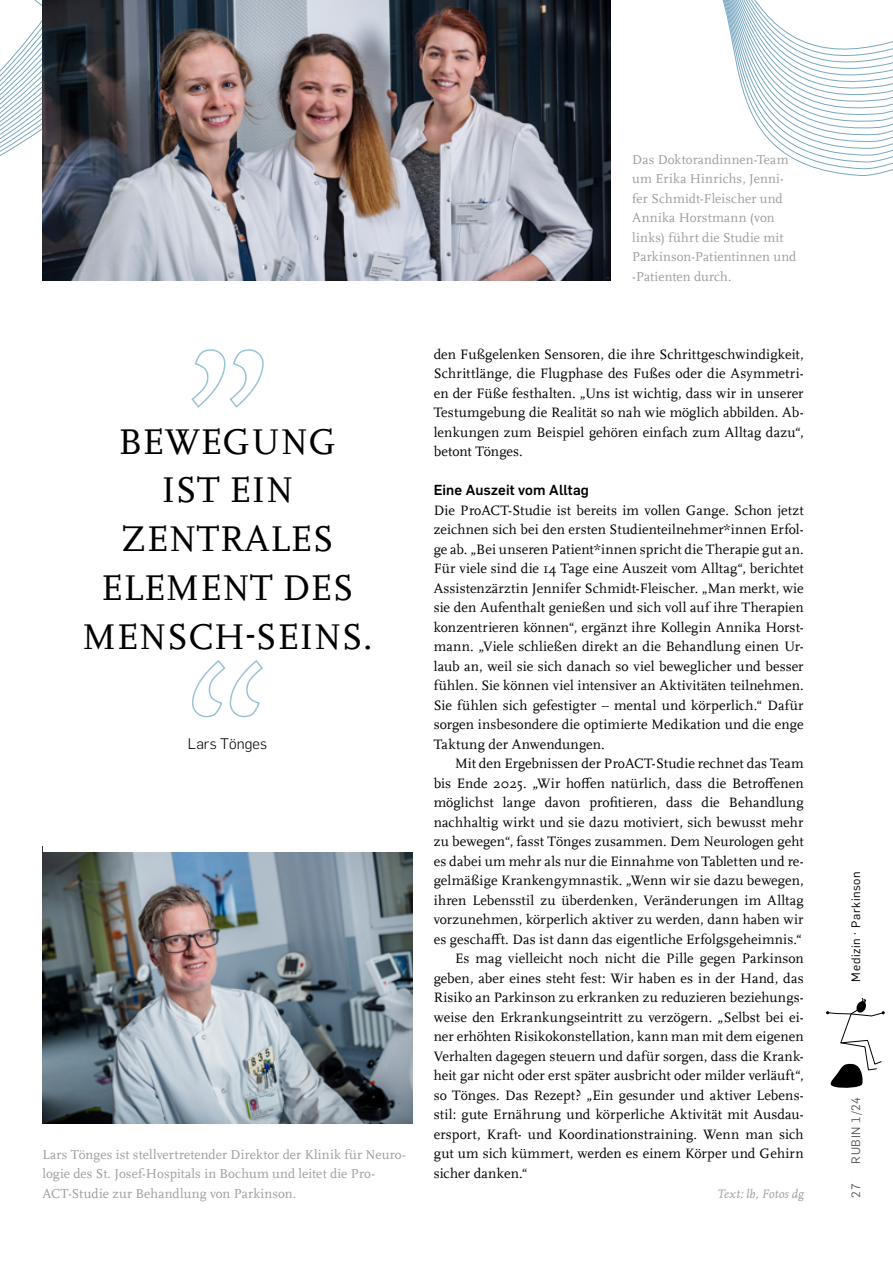
<style>
.page{position:relative;width:893px;height:1263px;background:#fff}
.page>*{position:absolute;margin:0;border:0;box-sizing:border-box;transform-origin:0 0}
.t1{font:37.5px/48.8px "RUB Scala MZ";letter-spacing:.01em;color:#000;text-align:center}
.t2{font:300 15px "Rub Flama";letter-spacing:.005em;color:#000}
.t3{font:14.25px/19.5px "RUB Scala MZ";letter-spacing:.005em;color:#000;text-align:justify}
.t4{font:700 14.25px "Rub Flama";letter-spacing:.005em;color:#000}
.t5{font:13.5px/19.5px "RUB Scala MZ";letter-spacing:.01em;color:#9d9d9c}
.t6{font:italic 12.75px "RUB Scala MZ";letter-spacing:.01em;color:#9d9d9c}
.t7{font:12px "Rub Flama";letter-spacing:.055em;color:#000}
.t8{font:12px "Rub Flama";letter-spacing:.055em;color:#575756}
</style>
<div class="page">
<img style="left:43px;top:852px;width:369px;height:271px">
<svg style="left:0;top:0;width:893px;height:264px"></svg>
<img style="left:43px;top:0;width:567px;height:281px">
<svg style="left:191px;top:349px;width:73px;height:59px"></svg>
<svg style="left:192px;top:660px;width:71px;height:58px"></svg>
<svg style="left:826px;top:998px;width:59px;height:90px"></svg>
<h1 class="t1" style="left:83px;top:415px;width:291px">BEWEGUNG<br>IST EIN<br>ZENTRALES<br>ELEMENT DES<br>MENSCH-SEINS.</h1>
<p class="t2" style="left:188px;top:733px;width:81px">Lars Tönges</p>
<p class="t5" style="left:43px;top:1144px;width:365px">Lars Tönges ist stellvertretender Direktor der Klinik für Neuro&shy;logie des St. Josef-Hospitals in Bochum und leitet die Pro-<br>ACT-Studie zur Behandlung von Parkinson.</p>
<p class="t5" style="left:632px;top:149px;width:165px">Das Doktorandinnen-Team um Erika Hinrichs, Jenni&shy;fer Schmidt-Fleischer und<br>Annika Horstmann (von links) führt die Studie mit<br>Parkinson-Patientinnen und -Patienten durch.</p>
<p class="t3" style="left:434px;top:344px;width:371px">den Fußgelenken Sensoren, die ihre Schrittgeschwindigkeit, Schrittlänge, die Flugphase des Fußes oder die Asymmetri&shy;en der Füße festhalten. „Uns ist wichtig, dass wir in unserer Testumgebung die Realität so nah wie möglich abbilden. Ab&shy;lenkungen zum Beispiel gehören einfach zum Alltag dazu“, betont Tönges.</p>
<p class="t4" style="left:434px;top:480px;width:157px">Eine Auszeit vom Alltag</p>
<p class="t3" style="left:434px;top:500px;width:371px">Die ProACT-Studie ist bereits im vollen Gange. Schon jetzt zeichnen sich bei den ersten Studienteilnehmer*innen Erfol&shy;ge ab. „Bei unseren Patient*innen spricht die Therapie gut an.<br>Für viele sind die 14 Tage eine Auszeit vom Alltag“, berichtet Assistenzärztin Jennifer Schmidt-Fleischer. „Man merkt, wie sie den Aufenthalt genießen und sich voll auf ihre Therapien konzentrieren können“, ergänzt ihre Kollegin Annika Horst&shy;mann. „Viele schließen direkt an die Behandlung einen Ur&shy;laub an, weil sie sich danach so viel beweglicher und besser fühlen. Sie können viel intensiver an Aktivitäten teilnehmen.<br>Sie fühlen sich gefestigter – mental und körperlich.“ Dafür sorgen insbesondere die optimierte Medikation und die enge Taktung der Anwendungen.</p>
<p class="t3" style="left:455px;top:753px;width:350px">Mit den Ergebnissen der ProACT-Studie rechnet das Team</p>
<p class="t3" style="left:434px;top:773px;width:371px">bis Ende 2025. „Wir hoffen natürlich, dass die Betroffenen</p>
<p class="t3" style="left:434px;top:792px;width:371px">möglichst lange davon profitieren, dass die Behandlung</p>
<p class="t3" style="left:434px;top:812px;width:371px">nachhaltig wirkt und sie dazu motiviert, sich bewusst mehr</p>
<p class="t3" style="left:434px;top:831px;width:371px">zu bewegen“, fasst Tönges zusammen. Dem Neurologen geht</p>
<p class="t3" style="left:434px;top:851px;width:371px">es dabei um mehr als nur die Einnahme von Tabletten und re-</p>
<p class="t3" style="left:434px;top:870px;width:371px">gelmäßige Krankengymnastik. „Wenn wir sie dazu bewegen,</p>
<p class="t3" style="left:434px;top:890px;width:371px">ihren Lebensstil zu überdenken, Veränderungen im Alltag</p>
<p class="t3" style="left:434px;top:909px;width:371px">vorzunehmen, körperlich aktiver zu werden, dann haben wir</p>
<p class="t3" style="left:434px;top:929px;width:370px">es geschafft. Das ist dann das eigentliche Erfolgsgeheimnis.“</p>
<p class="t3" style="left:455px;top:948px;width:350px">Es mag vielleicht noch nicht die Pille gegen Parkinson</p>
<p class="t3" style="left:434px;top:968px;width:371px">geben, aber eines steht fest: Wir haben es in der Hand, das</p>
<p class="t3" style="left:434px;top:987px;width:371px">Risiko an Parkinson zu erkranken zu reduzieren beziehungs-</p>
<p class="t3" style="left:434px;top:1007px;width:371px">weise den Erkrankungseintritt zu verzögern. „Selbst bei ei-</p>
<p class="t3" style="left:434px;top:1026px;width:371px">ner erhöhten Risikokonstellation, kann man mit dem eigenen</p>
<p class="t3" style="left:434px;top:1046px;width:371px">Verhalten dagegen steuern und dafür sorgen, dass die Krank-</p>
<p class="t3" style="left:434px;top:1065px;width:371px">heit gar nicht oder erst später ausbricht oder milder verläuft“,</p>
<p class="t3" style="left:434px;top:1085px;width:371px">so Tönges. Das Rezept? „Ein gesunder und aktiver Lebens-</p>
<p class="t3" style="left:434px;top:1104px;width:371px">stil: gute Ernährung und körperliche Aktivität mit Ausdau-</p>
<p class="t3" style="left:434px;top:1124px;width:371px">ersport, Kraft- und Koordinationstraining. Wenn man sich</p>
<p class="t3" style="left:434px;top:1143px;width:371px">gut um sich kümmert, werden es einem Körper und Gehirn</p>
<p class="t3" style="left:434px;top:1163px;width:96px">sicher danken.“</p>
<p class="t6" style="left:717px;top:1185px;width:88px">Text: lb, Fotos dg</p>
<p class="t7" style="left:848px;top:981px;width:112px;rotate:-90deg">Medizin · Parkinson</p>
<p class="t8" style="left:848px;top:1163px;width:68px;rotate:-90deg">RUBIN 1/24</p>
<p class="t8" style="left:848px;top:1197px;width:15px;rotate:-90deg">27</p>
</div>
